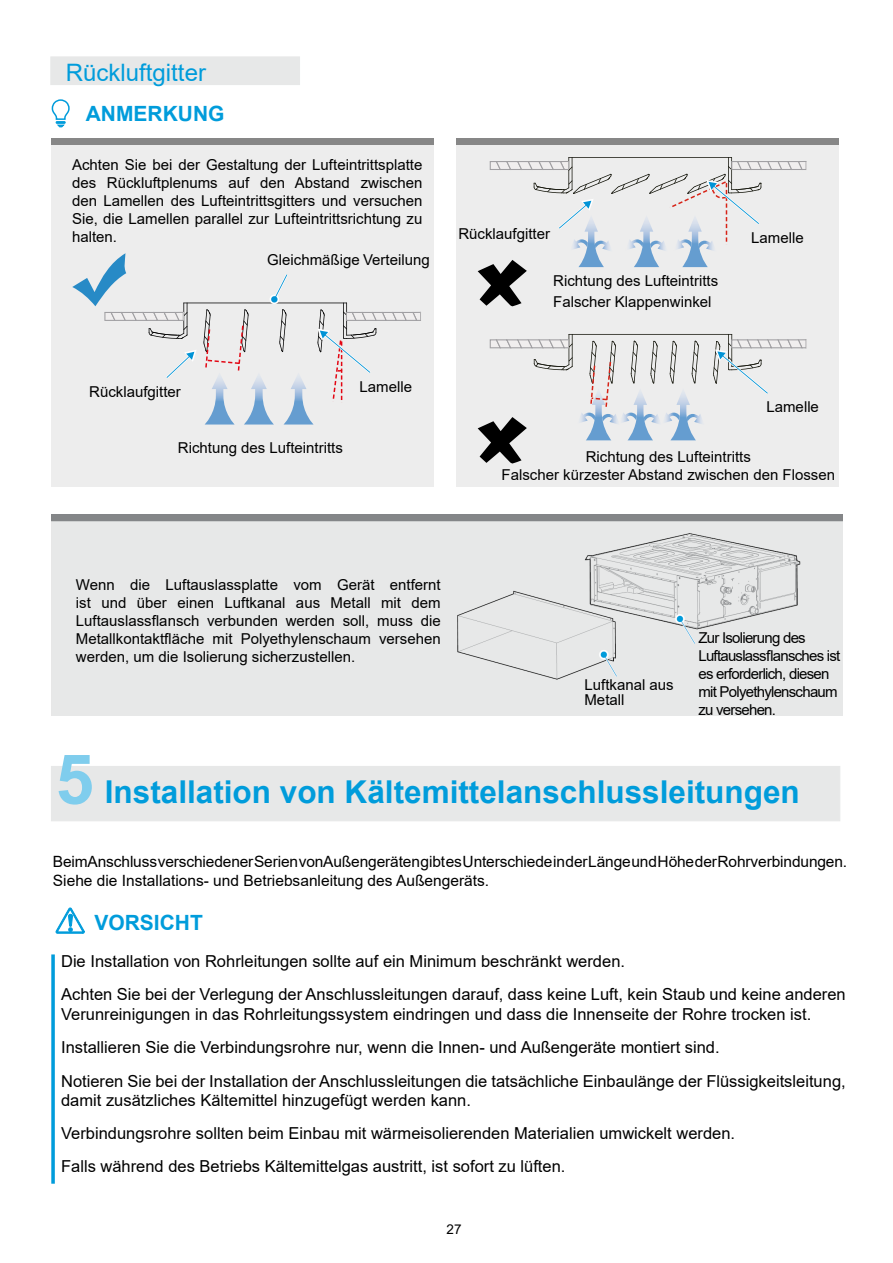
<style>
.page{position:relative;width:893px;height:1263px;background:#fff}
.page>*{position:absolute;margin:0;border:0;box-sizing:border-box;transform-origin:0 0}
.t1{font:700 69px "Arial";color:#7fcded}
.t2{font:700 31.5px "Arial";color:#009cdb}
.t3{font:24px "Arial";color:#009cdb}
.t4{font:700 21px "Arial";color:#009cdb}
.t5{font:16.5px/33.2px "Arial";color:#000}
.t6{font:15.45px/18.6px "Arial";letter-spacing:-.01em;color:#000}
.t7{font:15px/18px "Arial";color:#000;text-align:justify}
.t8{font:15px/18px "Arial";letter-spacing:-.05em;color:#000}
.t9{font:13.5px "Arial";color:#000}
</style>
<div class="page">
<img style="left:51px;top:515px;width:791px;height:200px">
<svg style="left:51px;top:99px;width:19px;height:28px"></svg>
<div style="left:51px;top:57px;width:249px;height:28px;background:#e7e8e8"></div>
<svg style="left:56px;top:908px;width:28px;height:25px"></svg>
<svg style="left:51px;top:954px;width:4px;height:230px"></svg>
<div style="left:51px;top:766px;width:789px;height:55px;background:#e7e8e8"></div>
<div style="left:51px;top:138px;width:383px;height:349px;background:#ededed"></div>
<div style="left:51px;top:138px;width:383px;height:7px;background:#878787"></div>
<svg style="left:166px;top:350px;width:30px;height:28px"></svg>
<hr style="left:183px;top:303px;width:164px;height:1px;background:#000">
<hr style="left:343px;top:303px;width:1px;height:35px;background:#000">
<hr style="left:346px;top:303px;width:1px;height:33px;background:#000">
<hr style="left:183px;top:303px;width:1px;height:31px;background:#000">
<hr style="left:187px;top:303px;width:1px;height:32px;background:#000">
<svg style="left:279px;top:309px;width:4px;height:33px"></svg>
<svg style="left:282px;top:315px;width:4px;height:37px"></svg>
<svg style="left:279px;top:336px;width:5px;height:16px"></svg>
<svg style="left:244px;top:309px;width:5px;height:6px"></svg>
<svg style="left:244px;top:315px;width:5px;height:37px"></svg>
<svg style="left:206px;top:309px;width:5px;height:6px"></svg>
<svg style="left:206px;top:315px;width:5px;height:37px"></svg>
<img style="left:205px;top:376px;width:29px;height:48px">
<img style="left:244px;top:376px;width:30px;height:48px">
<img style="left:284px;top:376px;width:29px;height:48px">
<svg style="left:203px;top:321px;width:45px;height:50px"></svg>
<svg style="left:72px;top:253px;width:54px;height:53px"></svg>
<svg style="left:269px;top:274px;width:19px;height:51px"></svg>
<svg style="left:104px;top:312px;width:83px;height:27px"></svg>
<svg style="left:317px;top:310px;width:104px;height:90px"></svg>
<div style="left:456px;top:138px;width:383px;height:349px;background:#ededed"></div>
<div style="left:456px;top:138px;width:383px;height:7px;background:#878787"></div>
<svg style="left:478px;top:260px;width:49px;height:46px"></svg>
<svg style="left:478px;top:417px;width:49px;height:47px"></svg>
<hr style="left:568px;top:157px;width:164px;height:1px;background:#121309">
<hr style="left:728px;top:157px;width:1px;height:36px;background:#121309">
<hr style="left:731px;top:157px;width:1px;height:33px;background:#121309">
<hr style="left:568px;top:157px;width:1px;height:31px;background:#121309">
<hr style="left:572px;top:157px;width:1px;height:33px;background:#121309">
<svg style="left:649px;top:179px;width:35px;height:15px"></svg>
<svg style="left:619px;top:174px;width:30px;height:13px"></svg>
<svg style="left:645px;top:174px;width:18px;height:20px"></svg>
<svg style="left:611px;top:179px;width:35px;height:15px"></svg>
<svg style="left:607px;top:174px;width:18px;height:20px"></svg>
<svg style="left:573px;top:179px;width:35px;height:15px"></svg>
<hr style="left:569px;top:334px;width:163px;height:1px;background:#121309">
<hr style="left:728px;top:334px;width:1px;height:36px;background:#121309">
<hr style="left:731px;top:334px;width:1px;height:33px;background:#121309">
<hr style="left:569px;top:334px;width:1px;height:31px;background:#121309">
<hr style="left:572px;top:334px;width:1px;height:33px;background:#121309">
<svg style="left:534px;top:357px;width:39px;height:13px"></svg>
<hr style="left:692px;top:341px;width:3px;height:33px;background:#121309">
<svg style="left:694px;top:341px;width:5px;height:16px"></svg>
<svg style="left:695px;top:346px;width:4px;height:37px"></svg>
<svg style="left:692px;top:367px;width:4px;height:16px"></svg>
<hr style="left:670px;top:341px;width:3px;height:33px;background:#121309">
<svg style="left:672px;top:341px;width:5px;height:16px"></svg>
<svg style="left:673px;top:346px;width:4px;height:37px"></svg>
<svg style="left:670px;top:367px;width:4px;height:17px"></svg>
<svg style="left:650px;top:341px;width:4px;height:33px"></svg>
<svg style="left:652px;top:341px;width:6px;height:16px"></svg>
<svg style="left:653px;top:346px;width:5px;height:37px"></svg>
<svg style="left:650px;top:367px;width:5px;height:17px"></svg>
<hr style="left:631px;top:341px;width:3px;height:33px;background:#121309">
<svg style="left:633px;top:341px;width:5px;height:16px"></svg>
<svg style="left:634px;top:346px;width:4px;height:37px"></svg>
<svg style="left:631px;top:367px;width:5px;height:16px"></svg>
<img style="left:586px;top:407px;width:25px;height:33px">
<img style="left:580px;top:412px;width:15px;height:12px">
<img style="left:602px;top:414px;width:16px;height:11px">
<img style="left:578px;top:229px;width:26px;height:38px">
<img style="left:573px;top:239px;width:15px;height:11px">
<img style="left:595px;top:240px;width:15px;height:12px">
<img style="left:634px;top:218px;width:25px;height:49px">
<img style="left:629px;top:239px;width:14px;height:11px">
<img style="left:650px;top:240px;width:15px;height:12px">
<img style="left:682px;top:248px;width:26px;height:19px">
<img style="left:677px;top:248px;width:15px;height:2px">
<img style="left:699px;top:248px;width:15px;height:4px">
<img style="left:628px;top:392px;width:25px;height:48px">
<img style="left:622px;top:412px;width:15px;height:12px">
<img style="left:644px;top:414px;width:15px;height:11px">
<img style="left:671px;top:392px;width:25px;height:48px">
<img style="left:665px;top:412px;width:15px;height:12px">
<img style="left:687px;top:414px;width:15px;height:11px">
<svg style="left:590px;top:341px;width:26px;height:66px"></svg>
<svg style="left:534px;top:178px;width:67px;height:51px"></svg>
<svg style="left:490px;top:161px;width:82px;height:10px"></svg>
<svg style="left:490px;top:339px;width:83px;height:9px"></svg>
<svg style="left:670px;top:161px;width:137px;height:87px"></svg>
<svg style="left:713px;top:339px;width:94px;height:55px"></svg>
<h3 class="t3" style="left:66px;top:56px;width:142px">Rückluftgitter</h3>
<h3 class="t4" style="left:86px;top:99px;width:140px">ANMERKUNG</h3>
<p class="t7" style="left:72px;top:155px;width:352px">Achten Sie bei der Gestaltung der Lufteintrittsplatte des Rückluftplenums auf den Abstand zwischen den Lamellen des Lufteintrittsgitters und versuchen Sie, die Lamellen parallel zur Lufteintrittsrichtung zu halten.</p>
<p class="t7" style="left:89px;top:382px;width:93px">Rücklaufgitter</p>
<p class="t7" style="left:267px;top:251px;width:164px">Gleichmäßige Verteilung</p>
<p class="t7" style="left:360px;top:378px;width:54px">Lamelle</p>
<p class="t7" style="left:178px;top:439px;width:167px">Richtung des Lufteintritts</p>
<p class="t7" style="left:458px;top:224px;width:93px">Rücklaufgitter</p>
<p class="t7" style="left:553px;top:270px;width:167px;line-height:21px">Richtung des Lufteintritts<br>Falscher Klappenwinkel</p>
<p class="t7" style="left:751px;top:229px;width:54px">Lamelle</p>
<p class="t7" style="left:766px;top:397px;width:54px">Lamelle</p>
<p class="t7" style="left:502px;top:448px;width:335px;text-align:center">Richtung des Lufteintritts<br>Falscher kürzester Abstand zwischen den Flossen</p>
<p class="t7" style="left:76px;top:575px;width:366px">Wenn die Luftauslassplatte vom Gerät entfernt ist und über einen Luftkanal aus Metall mit dem Luftauslassflansch verbunden werden soll, muss die Metallkontaktfläche mit Polyethylenschaum versehen werden, um die Isolierung sicherzustellen.</p>
<p class="t7" style="left:584px;top:677px;width:91px;line-height:15px">Luftkanal aus<br>Metall</p>
<p class="t8" style="left:698px;top:628px;width:143px">Zur Isolierung des<br>Luftauslassflansches ist es erforderlich, diesen mit Polyethylenschaum zu versehen.</p>
<h1 class="t1" style="left:56px;top:731px;width:40px">5</h1>
<h2 class="t2" style="left:105px;top:770px;width:696px">Installation von Kältemittelanschlussleitungen</h2>
<p class="t6" style="left:53px;top:852px;width:796px">Beim Anschluss verschiedener Serien von Außengeräten gibt es Unterschiede in der Länge und Höhe der Rohrverbindungen.<br>Siehe die Installations- und Betriebsanleitung des Außengeräts.</p>
<h3 class="t4" style="left:94px;top:908px;width:110px">VORSICHT</h3>
<p class="t5" style="left:61px;top:944px;width:786px">Die Installation von Rohrleitungen sollte auf ein Minimum beschränkt werden.<br>Achten Sie bei der Verlegung der Anschlussleitungen darauf, dass keine Luft, kein Staub und keine anderen</p>
<p class="t5" style="left:61px;top:998px;width:786px">Verunreinigungen in das Rohrleitungssystem eindringen und dass die Innenseite der Rohre trocken ist.<br>Installieren Sie die Verbindungsrohre nur, wenn die Innen- und Außengeräte montiert sind.<br>Notieren Sie bei der Installation der Anschlussleitungen die tatsächliche Einbaulänge der Flüssigkeitsleitung,</p>
<p class="t5" style="left:61px;top:1084px;width:675px">damit zusätzliches Kältemittel hinzugefügt werden kann.<br>Verbindungsrohre sollten beim Einbau mit wärmeisolierenden Materialien umwickelt werden.<br>Falls während des Betriebs Kältemittelgas austritt, ist sofort zu lüften.</p>
<p class="t9" style="left:447px;top:1220px;width:17px">27</p>
</div>
